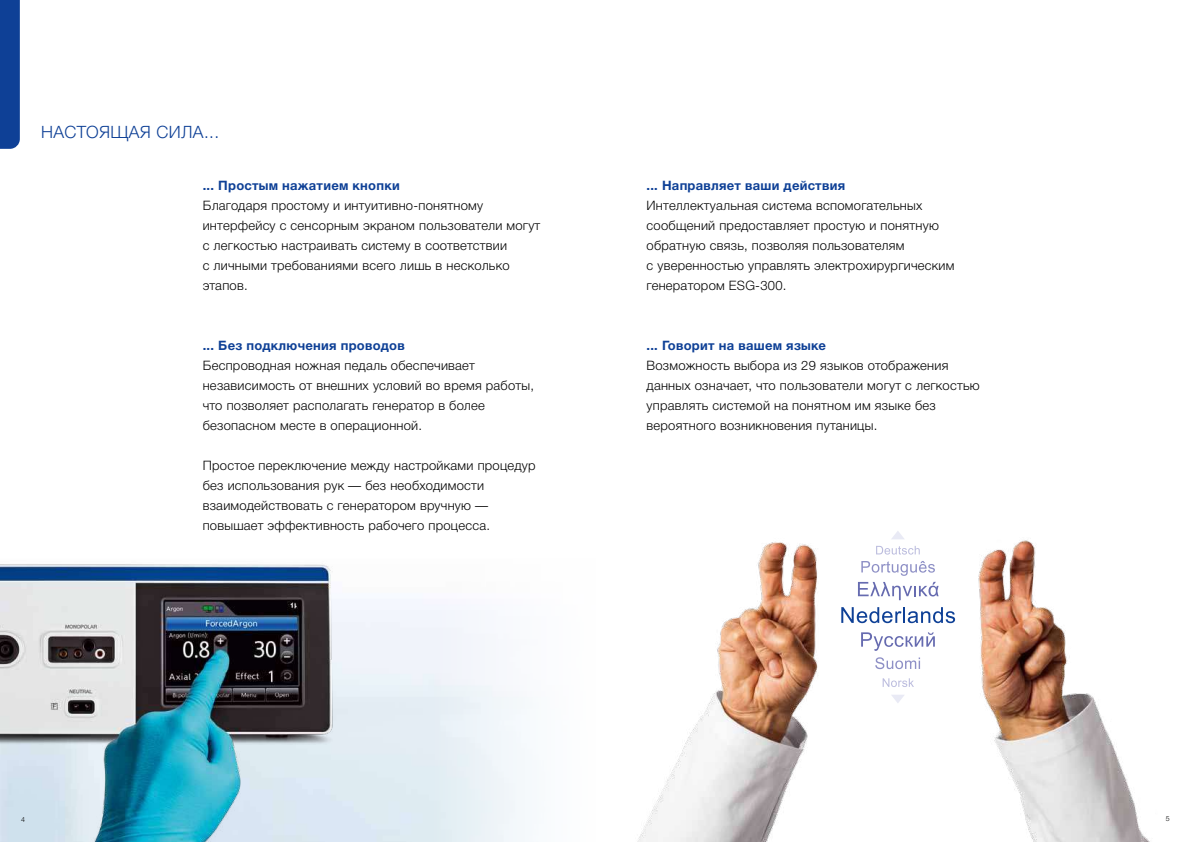
<style>
.page{position:relative;width:1191px;height:842px;background:#fff}
.page>*{position:absolute;margin:0;border:0;box-sizing:border-box;transform-origin:0 0}
.t1{font:300 17px "Helvetica Neue Cyr";letter-spacing:.025em;color:#0e4096}
.t2{font:300 13px/20px "Helvetica Neue Cyr";letter-spacing:.02em;color:#000}
.t3{font:700 13px "Helvetica Neue Cyr";letter-spacing:.02em;color:#0e4096}
.t4{font:300 7px "Helvetica Neue Cyr";color:#000}
</style>
<div class="page">
<div style="left:0;top:0;width:20px;height:149px;background:#0e4096"></div>
<img style="left:0;top:560px;width:383px;height:282px">
<img style="left:949px;top:540px;width:201px;height:302px">
<img style="left:637px;top:542px;width:181px;height:300px">
<svg style="left:876px;top:546px;width:43px;height:9px"></svg>
<svg style="left:882px;top:678px;width:32px;height:9px"></svg>
<svg style="left:861px;top:561px;width:74px;height:15px"></svg>
<svg style="left:875px;top:657px;width:45px;height:12px"></svg>
<svg style="left:858px;top:582px;width:80px;height:18px"></svg>
<svg style="left:861px;top:632px;width:74px;height:19px"></svg>
<svg style="left:841px;top:607px;width:114px;height:16px"></svg>
<svg style="left:892px;top:531px;width:12px;height:8px"></svg>
<svg style="left:892px;top:695px;width:12px;height:8px"></svg>
<h1 class="t1" style="left:41px;top:122px;width:179px">НАСТОЯЩАЯ СИЛА...</h1>
<p class="t3" style="left:203px;top:179px;width:199px">... Простым нажатием кнопки</p>
<p class="t2" style="left:203px;top:196px;width:339px">Благодаря простому и интуитивно-понятному интерфейсу с сенсорным экраном пользователи могут с легкостью настраивать систему в соответствии<br>с личными требованиями всего лишь в несколько этапов.</p>
<p class="t3" style="left:203px;top:338px;width:204px">... Без подключения проводов</p>
<p class="t2" style="left:203px;top:356px;width:333px">Беспроводная ножная педаль обеспечивает независимость от внешних условий во время работы, что позволяет располагать генератор в более безопасном месте в операционной.</p>
<p class="t2" style="left:203px;top:456px;width:334px">Простое переключение между настройками процедур без использования рук — без необходимости взаимодействовать с генератором вручную — повышает эффективность рабочего процесса.</p>
<p class="t3" style="left:646px;top:178px;width:200px">... Направляет ваши действия</p>
<p class="t2" style="left:646px;top:196px;width:309px">Интеллектуальная система вспомогательных сообщений предоставляет простую и понятную обратную связь, позволяя пользователям<br>с уверенностью управлять электрохирургическим генератором ESG-300.</p>
<p class="t3" style="left:646px;top:338px;width:181px">... Говорит на вашем языке</p>
<p class="t2" style="left:646px;top:356px;width:335px">Возможность выбора из 29 языков отображения данных означает, что пользователи могут с легкостью управлять системой на понятном им языке без вероятного возникновения путаницы.</p>
<p class="t4" style="left:21px;top:815px;width:5px">4</p>
<p class="t4" style="left:1165px;top:815px;width:5px">5</p>
</div>
